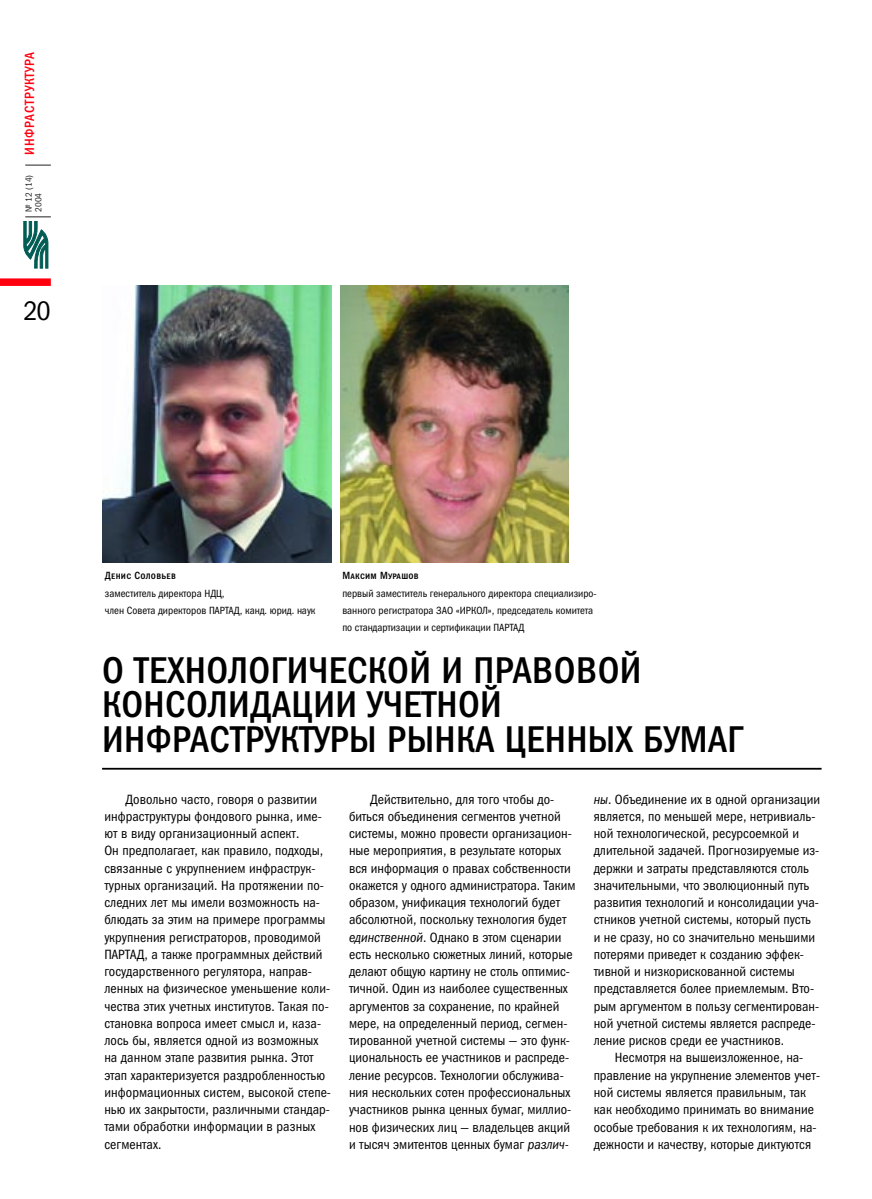
<style>
.page{position:relative;width:872px;height:1199px;background:#fff}
.page>*{position:absolute;margin:0;border:0;box-sizing:border-box;transform-origin:0 0}
.t1{font:37.5px/34.5px "Franklin Gothic Medi Cond C";letter-spacing:.01em;color:#000}
.t2{font:27px "Franklin Gothic Book Cond C";color:#000}
.t3{font:13.5px/17.2px "Franklin Gothic Book Cond C";color:#000}
.t4{font:13.5px "Franklin Gothic Medi Cond C";letter-spacing:.055em;color:#ff000f}
.t5{font:10.5px/17.2px "Franklin Gothic Book Cond C";color:#000}
.t6{font:10.5px "Franklin Gothic Medi Cond SCC";letter-spacing:.025em;color:#000}
.t7{font:9px/9.8px "Franklin Gothic Book Cond C";color:#231f20}
.s1{font-style:italic}
</style>
<div class="page">
<svg style="left:25px;top:165px;width:26px;height:1px"></svg>
<img style="left:103px;top:286px;width:228px;height:276px">
<hr style="left:102px;top:768px;width:719px;height:1px;background:#000">
<img style="left:340px;top:286px;width:228px;height:276px">
<div style="left:0;top:278px;width:51px;height:8px;background:#ff000f"></div>
<svg style="left:23px;top:221px;width:26px;height:48px"></svg>
<svg style="left:24px;top:217px;width:27px;height:51px"></svg>
<p class="t4" style="left:24px;top:154px;width:104px;rotate:-90deg">ИНФРАСТРУКТУРА</p>
<p class="t7" style="left:25px;top:212px;width:39px;rotate:-90deg">№ 12 (14)<br>2004</p>
<h2 class="t2" style="left:24px;top:301px;width:29px">20</h2>
<p class="t6" style="left:105px;top:569px;width:72px">Денис Соловьев</p>
<p class="t5" style="left:105px;top:585px;width:212px">заместитель директора НДЦ,<br>член Совета директоров ПАРТАД, канд. юрид. наук</p>
<p class="t6" style="left:342px;top:569px;width:78px">Максим Мурашов</p>
<p class="t5" style="left:342px;top:585px;width:256px">первый заместитель генерального директора специализиро&shy;ванного регистратора ЗАО «ИРКОЛ», председатель комитета по стандартизации и сертификации ПАРТАД</p>
<h1 class="t1" style="left:102px;top:656px;width:643px">О ТЕХНОЛОГИЧЕСКОЙ И ПРАВОВОЙ<br>КОНСОЛИДАЦИИ УЧЕТНОЙ<br>ИНФРАСТРУКТУРЫ РЫНКА ЦЕННЫХ БУМАГ</h1>
<p class="t3" style="left:104px;top:791px;width:228px;text-indent:21px">Довольно часто, говоря о развитии инфраструктуры фондового рынка, име&shy;ют в виду организационный аспект.<br>Он предполагает, как правило, подходы, связанные с укрупнением инфраструк&shy;турных организаций. На протяжении по&shy;следних лет мы имели возможность на&shy;блюдать за этим на примере программы укрупнения регистраторов, проводимой ПАРТАД, а также программных действий государственного регулятора, направ&shy;ленных на физическое уменьшение коли&shy;чества этих учетных институтов. Такая по&shy;становка вопроса имеет смысл и, каза&shy;лось бы, является одной из возможных на данном этапе развития рынка. Этот этап характеризуется раздробленностью информационных систем, высокой степе&shy;нью их закрытости, различными стандар&shy;тами обработки информации в разных сегментах.</p>
<p class="t3" style="left:349px;top:791px;width:228px;text-indent:21px">Действительно, для того чтобы до&shy;биться объединения сегментов учетной системы, можно провести организацион&shy;ные мероприятия, в результате которых вся информация о правах собственности окажется у одного администратора. Таким образом, унификация технологий будет абсолютной, поскольку технология будет <span class="s1">единственной</span>. Однако в этом сценарии есть несколько сюжетных линий, которые делают общую картину не столь оптимис&shy;тичной. Один из наиболее существенных аргументов за сохранение, по крайней мере, на определенный период, сегмен&shy;тированной учетной системы — это функ&shy;циональность ее участников и распреде&shy;ление ресурсов. Технологии обслужива&shy;ния нескольких сотен профессиональных участников рынка ценных бумаг, миллио&shy;нов физических лиц — владельцев акций и тысяч эмитентов ценных бумаг <span class="s1">различ-</span></p>
<p class="t3" style="left:593px;top:791px;width:228px"><span class="s1">ны</span>. Объединение их в одной организации является, по меньшей мере, нетривиаль&shy;ной технологической, ресурсоемкой и длительной задачей. Прогнозируемые из&shy;держки и затраты представляются столь значительными, что эволюционный путь развития технологий и консолидации уча&shy;стников учетной системы, который пусть и не сразу, но со значительно меньшими потерями приведет к созданию эффек&shy;тивной и низкорискованной системы представляется более приемлемым. Вто&shy;рым аргументом в пользу сегментирован&shy;ной учетной системы является распреде&shy;ление рисков среди ее участников.</p>
<p class="t3" style="left:593px;top:1050px;width:228px;text-indent:21px">Несмотря на вышеизложенное, на&shy;правление на укрупнение элементов учет&shy;ной системы является правильным, так как необходимо принимать во внимание особые требования к их технологиям, на&shy;дежности и качеству, которые диктуются</p>
</div>
